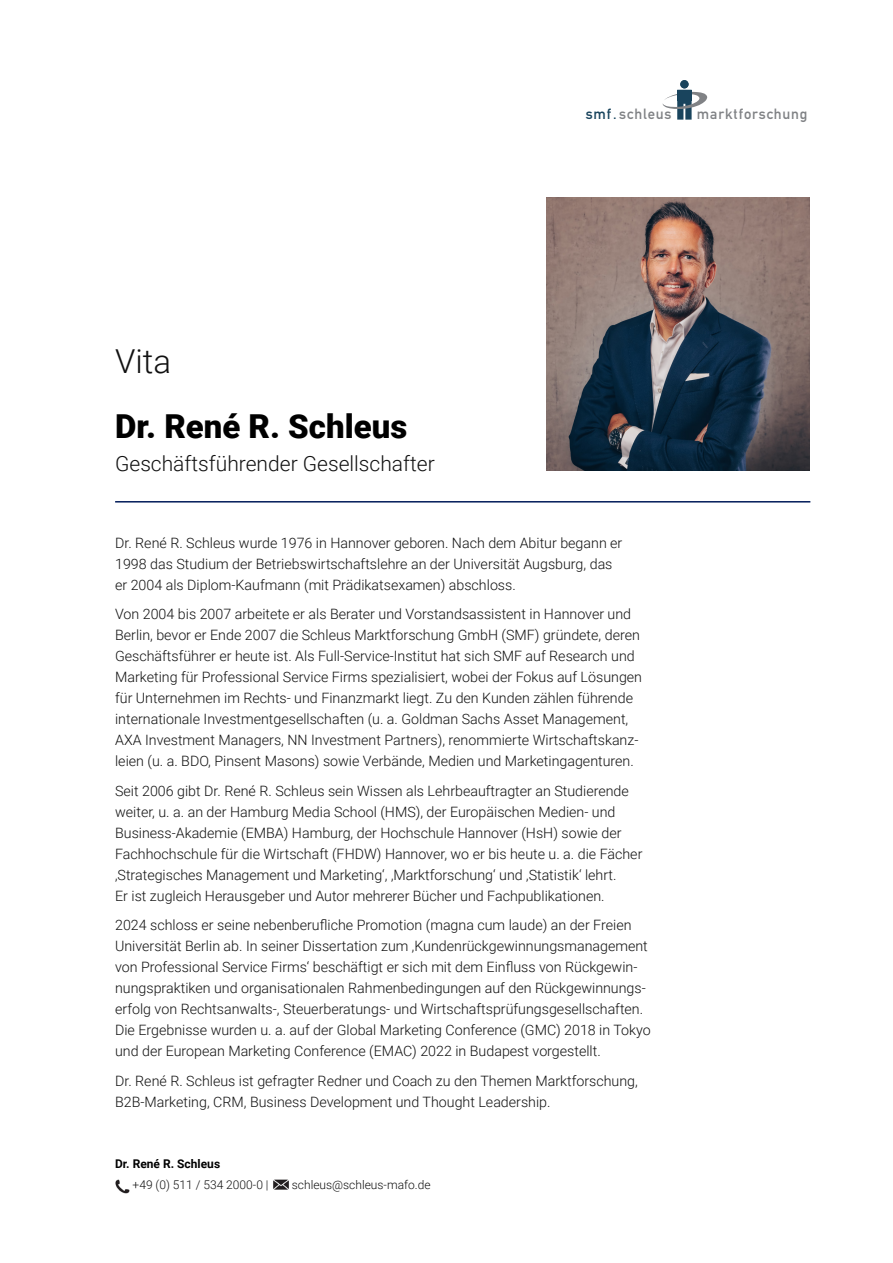
<style>
.page{position:relative;width:893px;height:1263px;background:#fff}
.page>*{position:absolute;margin:0;border:0;box-sizing:border-box;transform-origin:0 0}
.t1{font:900 33px "Roboto";color:#000}
.t2{font:300 33px "Roboto";color:#111}
.t3{font:300 21px "Roboto";color:#111}
.t4{font:14.7px "DIN Mittelschrift";letter-spacing:.055em;color:#808285}
.t5{font:300 14.25px/21px "Roboto";color:#111}
.t6{font:300 12px "Roboto";color:#111}
.t7{font:700 12px "Roboto";color:#000}
.s1{color:#19445d}
</style>
<div class="page">
<svg style="left:663px;top:80px;width:44px;height:40px"></svg>
<div style="left:680px;top:80px;width:8px;height:8px;background:#19445d;border-radius:50%"></div>
<div style="left:677px;top:90px;width:15px;height:11px;background:#19445d"></div>
<img style="left:115px;top:1180px;width:15px;height:13px">
<img style="left:273px;top:1179px;width:16px;height:11px">
<img style="left:546px;top:197px;width:264px;height:274px">
<hr style="left:115px;top:501px;width:695px;height:1px;background:#001b59">
<h1 class="t2" style="left:115px;top:338px;width:58px">Vita</h1>
<h1 class="t1" style="left:115px;top:403px;width:294px">Dr. René R. Schleus</h1>
<h2 class="t3" style="left:115px;top:449px;width:321px">Geschäftsführender Gesellschafter</h2>
<p class="t4" style="left:586px;top:105px;width:87px"><span class="s1">smf.</span> schleus</p>
<p class="t4" style="left:697px;top:105px;width:112px">marktforschung</p>
<p class="t5" style="left:115px;top:532px;width:509px">Dr. René R. Schleus wurde 1976 in Hannover geboren. Nach dem Abitur begann er<br>1998 das Studium der Betriebswirtschaftslehre an der Universität Augsburg, das er 2004 als Diplom-Kaufmann (mit Prädikatsexamen) abschloss.</p>
<p class="t5" style="left:115px;top:603px;width:528px">Von 2004 bis 2007 arbeitete er als Berater und Vorstandsassistent in Hannover und Berlin, bevor er Ende 2007 die Schleus Marktforschung GmbH (SMF) gründete, deren Geschäftsführer er heute ist. Als Full-Service-Institut hat sich SMF auf Research und Marketing für Professional Service Firms spezialisiert, wobei der Fokus auf Lösungen für Unternehmen im Rechts- und Finanzmarkt liegt. Zu den Kunden zählen führende internationale Investmentgesellschaften (u. a. Goldman Sachs Asset Management, AXA Investment Managers, NN Investment Partners), renommierte Wirtschaftskanz&shy;leien (u. a. BDO, Pinsent Masons) sowie Verbände, Medien und Marketingagenturen.</p>
<p class="t5" style="left:115px;top:780px;width:529px">Seit 2006 gibt Dr. René R. Schleus sein Wissen als Lehrbeauftragter an Studierende weiter, u. a. an der Hamburg Media School (HMS), der Europäischen Medien- und Business-Akademie (EMBA) Hamburg, der Hochschule Hannover (HsH) sowie der Fachhochschule für die Wirtschaft (FHDW) Hannover, wo er bis heute u. a. die Fächer ‚Strategisches Management und Marketing‘, ‚Marktforschung‘ und ‚Statistik‘ lehrt.<br>Er ist zugleich Herausgeber und Autor mehrerer Bücher und Fachpublikationen.</p>
<p class="t5" style="left:115px;top:914px;width:537px">2024 schloss er seine nebenberufliche Promotion (magna cum laude) an der Freien Universität Berlin ab. In seiner Dissertation zum ‚Kundenrückgewinnungsmanagement von Professional Service Firms‘ beschäftigt er sich mit dem Einfluss von Rückgewin&shy;nungspraktiken und organisationalen Rahmenbedingungen auf den Rückgewinnungs&shy;erfolg von Rechtsanwalts-, Steuerberatungs- und Wirtschaftsprüfungsgesellschaften.<br>Die Ergebnisse wurden u. a. auf der Global Marketing Conference (GMC) 2018 in Tokyo und der European Marketing Conference (EMAC) 2022 in Budapest vorgestellt.</p>
<p class="t5" style="left:115px;top:1070px;width:524px">Dr. René R. Schleus ist gefragter Redner und Coach zu den Themen Marktforschung,<br>B2B-Marketing, CRM, Business Development und Thought Leadership.</p>
<p class="t7" style="left:115px;top:1156px;width:107px">Dr. René R. Schleus</p>
<p class="t6" style="left:133px;top:1177px;width:137px">+49 (0) 511 / 534 2000-0 |</p>
<p class="t6" style="left:292px;top:1177px;width:140px">schleus@schleus-mafo.de</p>
</div>
